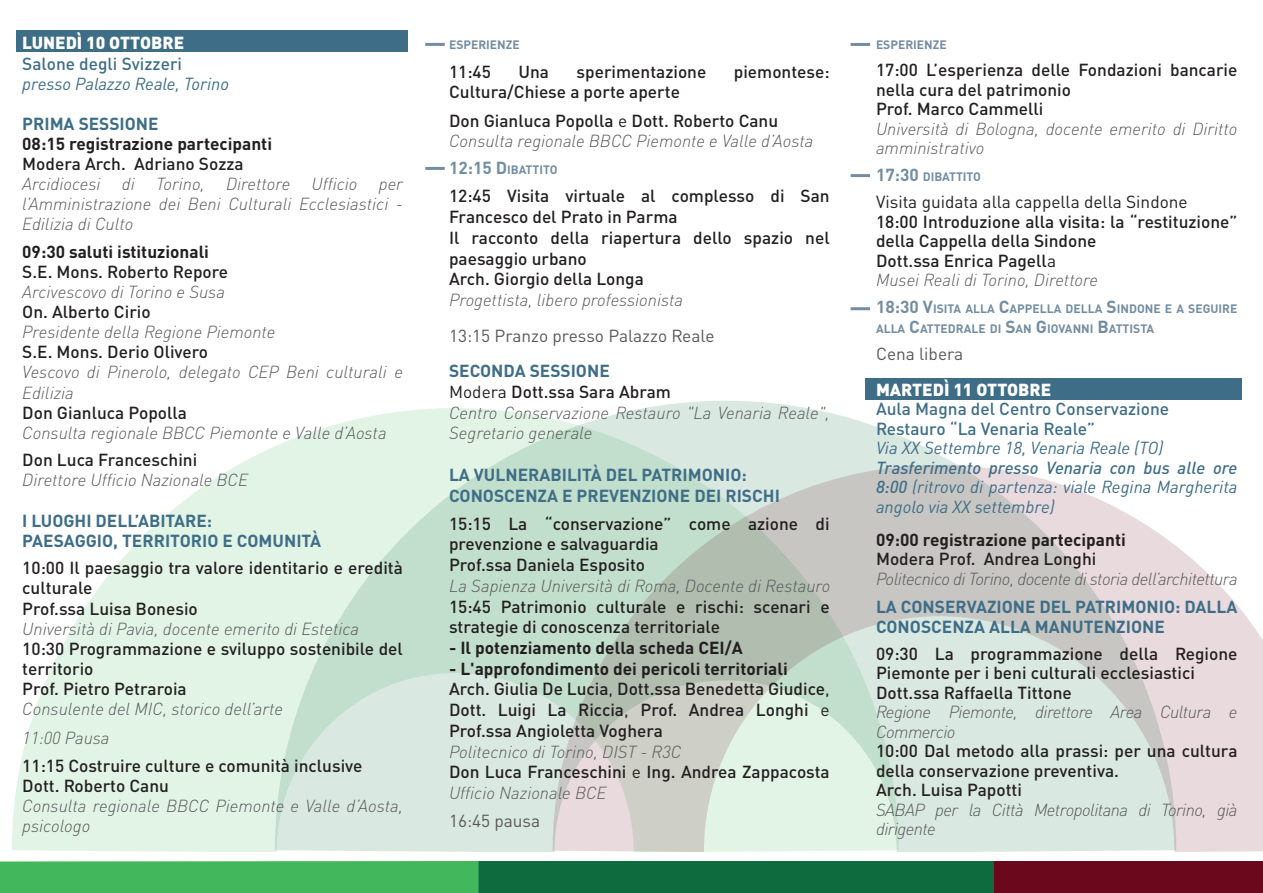
<style>
.page{position:relative;width:1263px;height:893px;background:#fff}
.page>*{position:absolute;margin:0;border:0;box-sizing:border-box;transform-origin:0 0}
.t1{font:500 17.25px/20.7px "DIN Pro";color:#231f20}
.t2{font:italic 300 17.25px/20.7px "DIN Pro";color:#57585a}
.t3{font:700 17.25px/20.1px "DIN Pro";color:#3e6e87}
.t4{font:italic 17.25px/19.5px "DIN Pro";color:#3e6e87;text-align:justify}
.t5{font:italic 300 17.25px/19.5px "DIN Pro";letter-spacing:-.03em;color:#57585a}
.t6{font:700 17.25px "DIN Pro";color:#231f20}
.t7{font:500 17.25px/19.5px "DIN Pro";color:#3e6e87}
.t8{font:17.25px "DIN Pro";color:#57585a}
.t9{font:17.25px "DIN Pro";color:#231f20}
.t10{font:900 17.25px "DIN Pro";color:#fff}
.t11{font:700 12.15px/19.5px "DIN Pro";color:#738da2}
.s1{font-weight:400}
.s2{font-size:17.25px}
.s3{font-weight:700;font-style:normal;color:#3e6e87}
.s4{font-weight:400;font-style:normal;color:#231f20}
.s5{font-weight:500;font-style:normal;color:#231f20}
.s6{font-weight:700}
.s7{font-weight:300;font-style:italic;color:#57585a}
.s8{font-weight:500}
</style>
<div class="page">
<svg style="left:1176px;top:546px;width:87px;height:305px;background:#ebdee1"></svg>
<svg style="left:12px;top:446px;width:263px;height:405px"></svg>
<svg style="left:275px;top:401px;width:901px;height:450px;background:#d4e0d8"></svg>
<div style="left:994px;top:861px;width:269px;height:32px;background:#6c081c"></div>
<div style="left:479px;top:861px;width:515px;height:32px;background:#0d6b3e"></div>
<div style="left:0;top:861px;width:479px;height:32px;background:#42b75b"></div>
<hr style="left:850px;top:307px;width:20px;height:3px;background:#738da2">
<hr style="left:850px;top:174px;width:20px;height:3px;background:#738da2">
<hr style="left:425px;top:167px;width:20px;height:3px;background:#738da2">
<hr style="left:850px;top:43px;width:20px;height:3px;background:#738da2">
<hr style="left:425px;top:43px;width:20px;height:3px;background:#738da2">
<div style="left:865px;top:378px;width:377px;height:22px;background:#3e6e87"></div>
<div style="left:17px;top:30px;width:391px;height:22px;background:#3e6e87"></div>
<p class="t10" style="left:22px;top:28px;width:163px">LUNEDÌ 10 OTTOBRE</p>
<p class="t7" style="left:22px;top:52px;width:161px">Salone degli Svizzeri</p>
<p class="t4" style="left:22px;top:72px;width:208px">presso Palazzo Reale, Torino</p>
<p class="t3" style="left:22px;top:111px;width:138px">PRIMA SESSIONE</p>
<p class="t6" style="left:22px;top:129px;width:251px">08:15 registrazione partecipanti</p>
<p class="t1" style="left:22px;top:152px;width:223px">Modera Arch. Adriano Sozza</p>
<p class="t2" style="left:22px;top:172px;width:382px;line-height:20.1px;text-align:justify">Arcidiocesi di Torino, Direttore Ufficio per l’Amministrazione dei Beni Culturali Ecclesiastici - Edilizia di Culto</p>
<p class="t6" style="left:22px;top:237px;width:188px">09:30 saluti istituzionali</p>
<p class="t1" style="left:22px;top:260px;width:207px">S.E. Mons. Roberto Repore</p>
<p class="t2" style="left:22px;top:280px;width:204px">Arcivescovo di Torino e Susa</p>
<p class="t1" style="left:22px;top:300px;width:130px">On. Alberto Cirio</p>
<p class="t2" style="left:22px;top:320px;width:255px">Presidente della Regione Piemonte</p>
<p class="t1" style="left:22px;top:340px;width:187px">S.E. Mons. Derio Olivero</p>
<p class="t2" style="left:22px;top:361px;width:382px;line-height:20.1px">Vescovo di Pinerolo, delegato CEP Beni culturali e<br>Edilizia</p>
<p class="t1" style="left:22px;top:400px;width:166px">Don Gianluca Popolla</p>
<p class="t2" style="left:22px;top:421px;width:366px">Consulta regionale BBCC Piemonte e Valle d’Aosta</p>
<p class="t1" style="left:22px;top:448px;width:176px">Don Luca Franceschini</p>
<p class="t2" style="left:22px;top:468px;width:227px">Direttore Ufficio Nazionale BCE</p>
<p class="t3" style="left:22px;top:508px;width:300px">I LUOGHI DELL’ABITARE:<br>PAESAGGIO, TERRITORIO E COMUNITÀ</p>
<p class="t1" style="left:22px;top:556px;width:382px;line-height:20.1px">10:00 Il paesaggio tra valore identitario e eredità culturale<br>Prof.ssa Luisa Bonesio</p>
<p class="t2" style="left:22px;top:617px;width:338px">Università di Pavia, docente emerito di Estetica</p>
<p class="t1" style="left:22px;top:637px;width:382px;line-height:20.1px">10:30 Programmazione e sviluppo sostenibile del territorio<br>Prof. Pietro Petraroia</p>
<p class="t2" style="left:22px;top:693px;width:262px;line-height:28.5px">Consulente del MIC, storico dell’arte<br>11:00 Pausa</p>
<p class="t1" style="left:22px;top:754px;width:342px;line-height:20.1px">11:15 Costruire culture e comunità inclusive<br>Dott. Roberto Canu</p>
<p class="t2" style="left:22px;top:794px;width:382px;line-height:20.1px">Consulta regionale BBCC Piemonte e Valle d’Aosta, psicologo</p>
<p class="t11" style="left:449px;top:34px;width:72px">ESPERIENZE</p>
<p class="t1" style="left:449px;top:59px;width:44px">11:45</p>
<p class="t1" style="left:518px;top:59px;width:32px">Una</p>
<p class="t1" style="left:577px;top:59px;width:131px">sperimentazione</p>
<p class="t1" style="left:734px;top:59px;width:97px">piemontese:</p>
<p class="t1" style="left:449px;top:76px;width:331px;line-height:28.2px">Cultura/Chiese a porte aperte<br>Don Gianluca Popolla <span class="s1">e</span> Dott. Roberto Canu</p>
<p class="t2" style="left:449px;top:129px;width:366px">Consulta regionale BBCC Piemonte e Valle d’Aosta</p>
<p class="t11" style="left:449px;top:159px;width:110px"><span class="s2">12:15 D</span>IBATTITO</p>
<p class="t1" style="left:449px;top:184px;width:382px">12:45 Visita virtuale al complesso di San<br>Francesco del Prato in Parma<br>Il racconto della riapertura dello spazio nel paesaggio urbano<br>Arch. Giorgio della Longa</p>
<p class="t2" style="left:449px;top:288px;width:235px">Progettista, libero professionista</p>
<p class="t8" style="left:449px;top:322px;width:267px">13:15 Pranzo presso Palazzo Reale</p>
<p class="t2" style="left:449px;top:359px;width:382px"><span class="s3">SECONDA SESSIONE<br></span><span class="s4">Modera</span> <span class="s5">Dott.ssa Sara Abram<br></span>Centro Conservazione Restauro "La Venaria Reale",<br>Segretario generale</p>
<p class="t3" style="left:449px;top:462px;width:332px;line-height:20.7px">LA VULNERABILITÀ DEL PATRIMONIO:<br>CONOSCENZA E PREVENZIONE DEI RISCHI</p>
<p class="t1" style="left:449px;top:511px;width:382px">15:15 La “conservazione” come azione di prevenzione e salvaguardia<br>Prof.ssa Daniela Esposito</p>
<p class="t2" style="left:449px;top:574px;width:383px">La Sapienza Università di Roma, Docente di Restauro</p>
<p class="t1" style="left:449px;top:594px;width:382px">15:45 Patrimonio culturale e rischi: scenari e strategie di conoscenza territoriale</p>
<p class="t6" style="left:449px;top:633px;width:295px">- Il potenziamento della scheda CEI/A</p>
<p class="t1" style="left:449px;top:656px;width:382px"><span class="s6">- L'approfondimento dei pericoli territoriali </span>Arch. Giulia De Lucia<span class="s1">,</span> Dott.ssa Benedetta Giudice<span class="s1">, </span>Dott. Luigi La Riccia<span class="s1">,</span> Prof. Andrea Longhi <span class="s1">e </span>Prof.ssa Angioletta Voghera</p>
<p class="t2" style="left:449px;top:739px;width:382px">Politecnico di Torino, DIST - R3C<br><span class="s5">Don Luca Franceschini</span> <span class="s4">e</span> <span class="s5">Ing. Andrea Zappacosta<br></span>Ufficio Nazionale BCE</p>
<p class="t8" style="left:449px;top:807px;width:93px">16:45 pausa</p>
<p class="t11" style="left:876px;top:34px;width:72px">ESPERIENZE</p>
<p class="t1" style="left:876px;top:59px;width:363px;line-height:19.5px">17:00 L’esperienza delle Fondazioni bancarie nella cura del patrimonio<br>Prof. Marco Cammelli</p>
<p class="t2" style="left:876px;top:117px;width:363px;line-height:19.5px">Università di Bologna, docente emerito di Diritto amministrativo</p>
<p class="t11" style="left:876px;top:166px;width:107px"><span class="s2">17:30</span> DIBATTITO</p>
<p class="t9" style="left:876px;top:189px;width:313px">Visita guidata alla cappella della Sindone</p>
<p class="t1" style="left:876px;top:210px;width:363px;line-height:19.5px">18:00 Introduzione alla visita: la “restituzione” della Cappella della Sindone<br>Dott.ssa Enrica Pagell<span class="s1">a<br></span><span class="s7">Musei Reali di Torino, Direttore</span></p>
<p class="t11" style="left:876px;top:298px;width:363px"><span class="s2">18:30 V</span>ISITA ALLA <span class="s2">C</span>APPELLA DELLA <span class="s2">S</span>INDONE E A SEGUIRE<br>ALLA <span class="s2">C</span>ATTEDRALE DI <span class="s2">S</span>AN <span class="s2">G</span>IOVANNI <span class="s2">B</span>ATTISTA</p>
<p class="t8" style="left:876px;top:340px;width:89px">Cena libera</p>
<p class="t10" style="left:876px;top:375px;width:177px">MARTEDÌ 11 OTTOBRE</p>
<p class="t7" style="left:876px;top:398px;width:295px">Aula Magna del Centro Conservazione<br>Restauro “La Venaria Reale”</p>
<p class="t4" style="left:876px;top:437px;width:289px">Via XX Settembre 18, Venaria Reale (TO)</p>
<p class="t4" style="left:876px;top:456px;width:363px"><span class="s8">Trasferimento presso Venaria con bus alle ore 8:00</span> (ritrovo di partenza: viale Regina Margherita angolo via XX settembre)</p>
<p class="t6" style="left:876px;top:525px;width:251px">09:00 registrazione partecipanti</p>
<p class="t1" style="left:876px;top:547px;width:222px">Modera Prof. Andrea Longhi</p>
<p class="t5" style="left:876px;top:567px;width:363px">Politecnico di Torino, docente di storia dell’architettura</p>
<p class="t3" style="left:876px;top:595px;width:363px;line-height:19.5px">LA CONSERVAZIONE DEL PATRIMONIO: DALLA<br>CONOSCENZA ALLA MANUTENZIONE</p>
<p class="t1" style="left:876px;top:642px;width:363px;line-height:19.5px">09:30 La programmazione della Regione<br>Piemonte per i beni culturali ecclesiastici<br>Dott.ssa Raffaella Tittone</p>
<p class="t5" style="left:876px;top:701px;width:363px">Regione Piemonte, direttore Area Cultura e<br>Commercio</p>
<p class="t1" style="left:876px;top:739px;width:363px;line-height:19.5px">10:00 Dal metodo alla prassi: per una cultura della conservazione preventiva.<br>Arch. Luisa Papotti</p>
<p class="t5" style="left:876px;top:798px;width:363px">SABAP per la Città Metropolitana di Torino, già dirigente</p>
</div>
